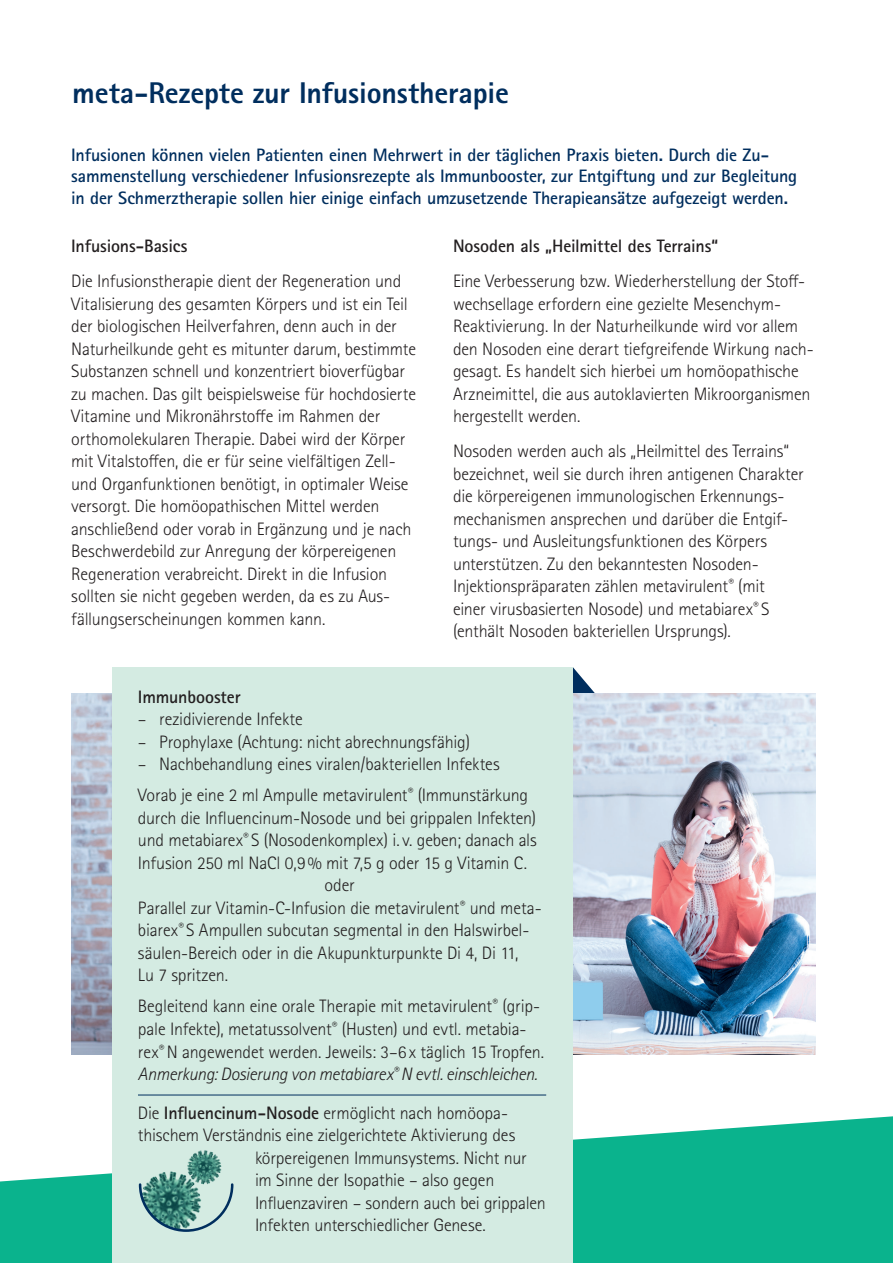
<style>
.page{position:relative;width:893px;height:1263px;background:#fff}
.page>*{position:absolute;margin:0;border:0;box-sizing:border-box;transform-origin:0 0}
.t1{font:800 30px "Rotis Sans Serif Std";letter-spacing:-.005em;color:#002e5e}
.t2{font:300 18px/22.5px "Rotis Sans Serif Std";letter-spacing:-.01em;color:#231f20}
.t3{font:700 18px/21.6px "Rotis Sans Serif Std";letter-spacing:-.01em;color:#002e5e}
.t4{font:700 18px "Rotis Sans Serif Std";letter-spacing:-.01em;color:#231f20}
.s1{font-style:italic}
.s2{font-weight:700}
</style>
<div class="page">
<svg style="left:573px;top:667px;width:22px;height:26px"></svg>
<svg style="left:0;top:1116px;width:893px;height:147px;fill:#0ab38d"></svg>
<img style="left:573px;top:693px;width:243px;height:361px">
<img style="left:71px;top:693px;width:41px;height:361px">
<div style="left:112px;top:667px;width:461px;height:596px;background:#d4ebe2"></div>
<hr style="left:138px;top:1095px;width:408px;height:1px;background:#002e5e">
<img style="left:149px;top:1171px;width:33px;height:11px">
<svg style="left:138px;top:1182px;width:96px;height:50px"></svg>
<img style="left:182px;top:1150px;width:42px;height:41px">
<h1 class="t1" style="left:72px;top:74px;width:438px">meta-Rezepte zur Infusionstherapie</h1>
<p class="t3" style="left:71px;top:144px;width:728px">Infusionen können vielen Patienten einen Mehrwert in der täglichen Praxis bieten. Durch die Zu&shy;sammenstellung verschiedener Infusionsrezepte als Immunbooster, zur Entgiftung und zur Begleitung in der Schmerztherapie sollen hier einige einfach umzusetzende Therapieansätze aufgezeigt werden.</p>
<p class="t4" style="left:71px;top:234px;width:118px">Infusions-Basics</p>
<p class="t2" style="left:71px;top:270px;width:346px">Die Infusionstherapie dient der Regeneration und Vitalisierung des gesamten Körpers und ist ein Teil der biologischen Heilverfahren, denn auch in der Naturheilkunde geht es mitunter darum, bestimmte Substanzen schnell und konzentriert bioverfügbar zu machen. Das gilt beispielsweise für hochdosierte Vitamine und Mikronährstoffe im Rahmen der orthomolekularen Therapie. Dabei wird der Körper mit Vitalstoffen, die er für seine vielfältigen Zell&shy;und Organfunktionen benötigt, in optimaler Weise versorgt. Die homöopathischen Mittel werden anschließend oder vorab in Ergänzung und je nach Beschwerdebild zur Anregung der körpereigenen Regeneration verabreicht. Direkt in die Infusion sollten sie nicht gegeben werden, da es zu Aus&shy;fällungserscheinungen kommen kann.</p>
<p class="t4" style="left:453px;top:234px;width:267px">Nosoden als „Heilmittel des Terrains“</p>
<p class="t2" style="left:453px;top:270px;width:362px">Eine Verbesserung bzw. Wiederherstellung der Stoff&shy;wechsellage erfordern eine gezielte Mesenchym-Reaktivierung. In der Naturheilkunde wird vor allem den Nosoden eine derart tiefgreifende Wirkung nach&shy;gesagt. Es handelt sich hierbei um homöopathische Arzneimittel, die aus autoklavierten Mikroorganismen hergestellt werden.</p>
<p class="t2" style="left:453px;top:440px;width:352px">Nosoden werden auch als „Heilmittel des Terrains“ bezeichnet, weil sie durch ihren antigenen Charakter die körpereigenen immunologischen Erkennungs&shy;mechanismen ansprechen und darüber die Entgif&shy;tungs- und Ausleitungsfunktionen des Körpers unterstützen. Zu den bekanntesten Nosoden-Injektionspräparaten zählen metavirulent<sup>®</sup> (mit<br>einer virusbasierten Nosode) und metabiarex<sup>®</sup> S (enthält Nosoden bakteriellen Ursprungs).</p>
<p class="t4" style="left:138px;top:685px;width:104px">Immunbooster</p>
<p class="t2" style="left:138px;top:708px;width:166px">– rezidivierende Infekte</p>
<p class="t2" style="left:138px;top:731px;width:334px">– Prophylaxe (Achtung: nicht abrechnungsfähig)</p>
<p class="t2" style="left:138px;top:749px;width:392px;line-height:31px">– Nachbehandlung eines viralen/bakteriellen Infektes<br>Vorab je eine 2 ml Ampulle metavirulent<sup>®</sup> (Immunstärkung</p>
<p class="t2" style="left:138px;top:807px;width:400px">durch die Influencinum-Nosode und bei grippalen Infekten)</p>
<p class="t2" style="left:138px;top:829px;width:400px">und metabiarex<sup>®</sup> S (Nosodenkomplex) i. v. geben; danach als</p>
<p class="t2" style="left:138px;top:852px;width:390px">Infusion 250 ml NaCl 0,9% mit 7,5 g oder 15 g Vitamin C.</p>
<p class="t2" style="left:325px;top:874px;width:32px">oder</p>
<p class="t2" style="left:138px;top:897px;width:405px">Parallel zur Vitamin-C-Infusion die metavirulent<sup>®</sup> und meta-</p>
<p class="t2" style="left:138px;top:919px;width:393px">biarex<sup>®</sup> S Ampullen subcutan segmental in den Halswirbel-</p>
<p class="t2" style="left:138px;top:942px;width:382px">säulen-Bereich oder in die Akupunkturpunkte Di 4, Di 11,</p>
<p class="t2" style="left:138px;top:964px;width:92px">Lu 7 spritzen.</p>
<p class="t2" style="left:138px;top:995px;width:408px">Begleitend kann eine orale Therapie mit metavirulent<sup>®</sup> (grip&shy;pale Infekte), metatussolvent<sup>®</sup> (Husten) und evtl. metabia&shy;rex<sup>®</sup> N angewendet werden. Jeweils: 3–6 x täglich 15 Tropfen.<br><span class="s1">Anmerkung: Dosierung von metabiarex</span><sup>®</sup> <span class="s1">N evtl. einschleichen.</span></p>
<p class="t2" style="left:138px;top:1102px;width:372px">Die <span class="s2">Influencinum-Nosode</span> ermöglicht nach homöopa-</p>
<p class="t2" style="left:138px;top:1124px;width:379px">thischem Verständnis eine zielgerichtete Aktivierung des</p>
<p class="t2" style="left:255px;top:1147px;width:273px">körpereigenen Immunsystems. Nicht nur</p>
<p class="t2" style="left:255px;top:1169px;width:241px">im Sinne der Isopathie – also gegen</p>
<p class="t2" style="left:255px;top:1192px;width:292px">Influenzaviren – sondern auch bei grippalen</p>
<p class="t2" style="left:255px;top:1214px;width:232px">Infekten unterschiedlicher Genese.</p>
</div>
